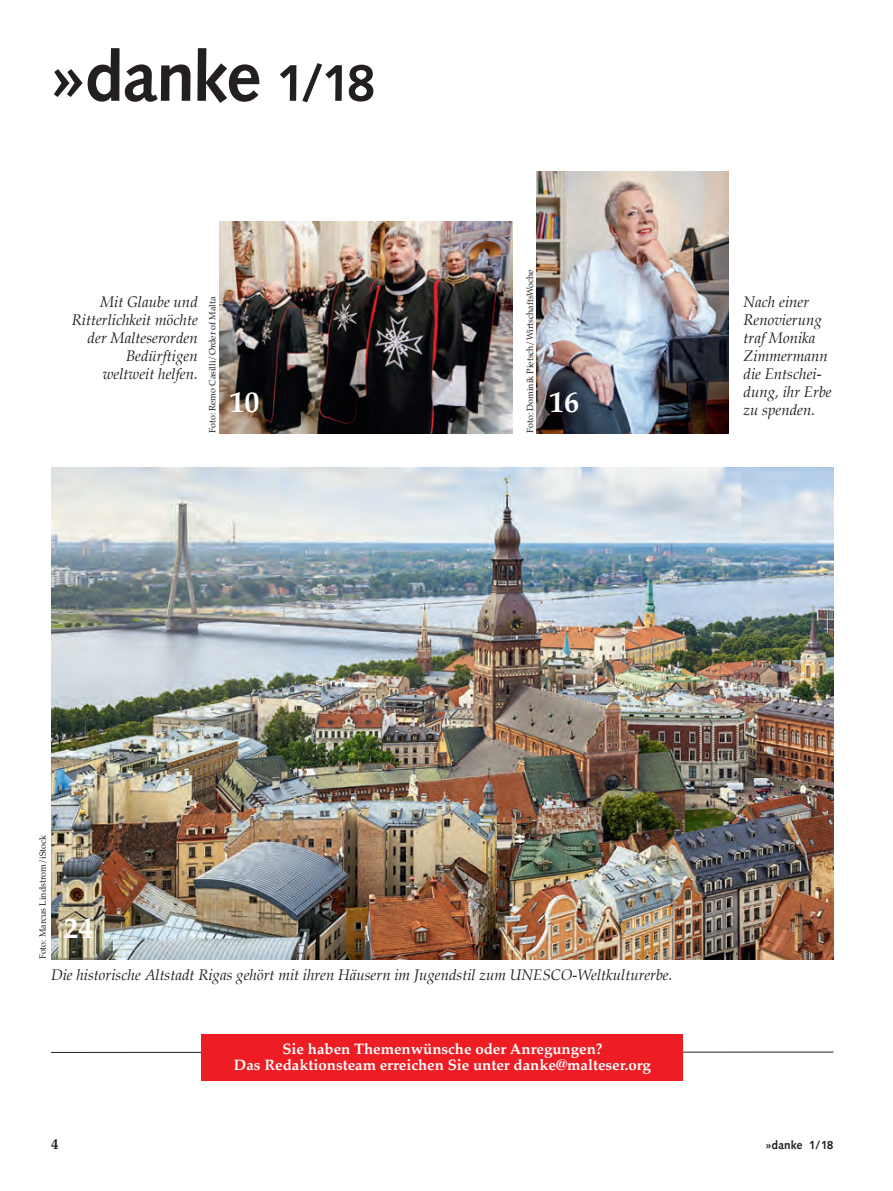
<style>
.page{position:relative;width:893px;height:1191px;background:#fff}
.page>*{position:absolute;margin:0;border:0;box-sizing:border-box;transform-origin:0 0}
.t1{font:71.55px "Malteser Syntax";color:#231f20}
.t2{font:700 30px "Palatino";color:#fff}
.t3{font:italic 15px/18px "Palatino";color:#231f20}
.t4{font:700 15px/16.5px "Palatino";color:#fff;text-align:center}
.t5{font:700 15px "Palatino";color:#231f20}
.t6{font:12px "Malteser Syntax";letter-spacing:.02em;color:#231f20}
.t7{font:8.85px "Palatino";color:#231f20}
.s1{font-size:53.25px}
</style>
<div class="page">
<hr style="left:51px;top:1051px;width:782px;height:1px;background:#231f20">
<div style="left:202px;top:1034px;width:481px;height:46px;background:#ee1d23"></div>
<img style="left:51px;top:468px;width:782px;height:491px">
<img style="left:536px;top:171px;width:193px;height:262px">
<img style="left:220px;top:222px;width:293px;height:211px">
<h1 class="t1" style="left:51px;top:36px;width:326px">»danke <span class="s1">1/18</span></h1>
<p class="t3" style="left:72px;top:293px;width:127px;text-align:right">Mit Glaube und<br>Ritterlichkeit möchte der Malteserorden<br>Bedürftigen weltweit helfen.</p>
<p class="t7" style="left:205px;top:433px;width:138px;rotate:-90deg">Foto: Remo Casilli/Order of Malta</p>
<p class="t7" style="left:523px;top:433px;width:165px;rotate:-90deg">Foto: Dominik Pietsch/WirtschaftsWoche</p>
<h2 class="t2" style="left:229px;top:376px;width:31px">10</h2>
<h2 class="t2" style="left:232px;top:376px;width:31px">06</h2>
<h2 class="t2" style="left:549px;top:376px;width:31px">16</h2>
<p class="t3" style="left:743px;top:293px;width:90px">Nach einer<br>Renovierung traf Monika<br>Zimmermann die Entschei&shy;dung, ihr Erbe zu spenden.</p>
<p class="t7" style="left:36px;top:959px;width:126px;rotate:-90deg">Foto: Marcus Lindstrom/iStock</p>
<h2 class="t2" style="left:64px;top:902px;width:31px">24</h2>
<p class="t3" style="left:51px;top:966px;width:623px">Die historische Altstadt Rigas gehört mit ihren Häusern im Jugendstil zum UNESCO-Weltkulturerbe.</p>
<p class="t4" style="left:234px;top:1040px;width:418px">Sie haben Themenwünsche oder Anregungen?<br>Das Redaktionsteam erreichen Sie unter danke@malteser.org</p>
<p class="t5" style="left:51px;top:1131px;width:9px">4</p>
<p class="t6" style="left:766px;top:1138px;width:69px">»danke 1/18</p>
</div>
